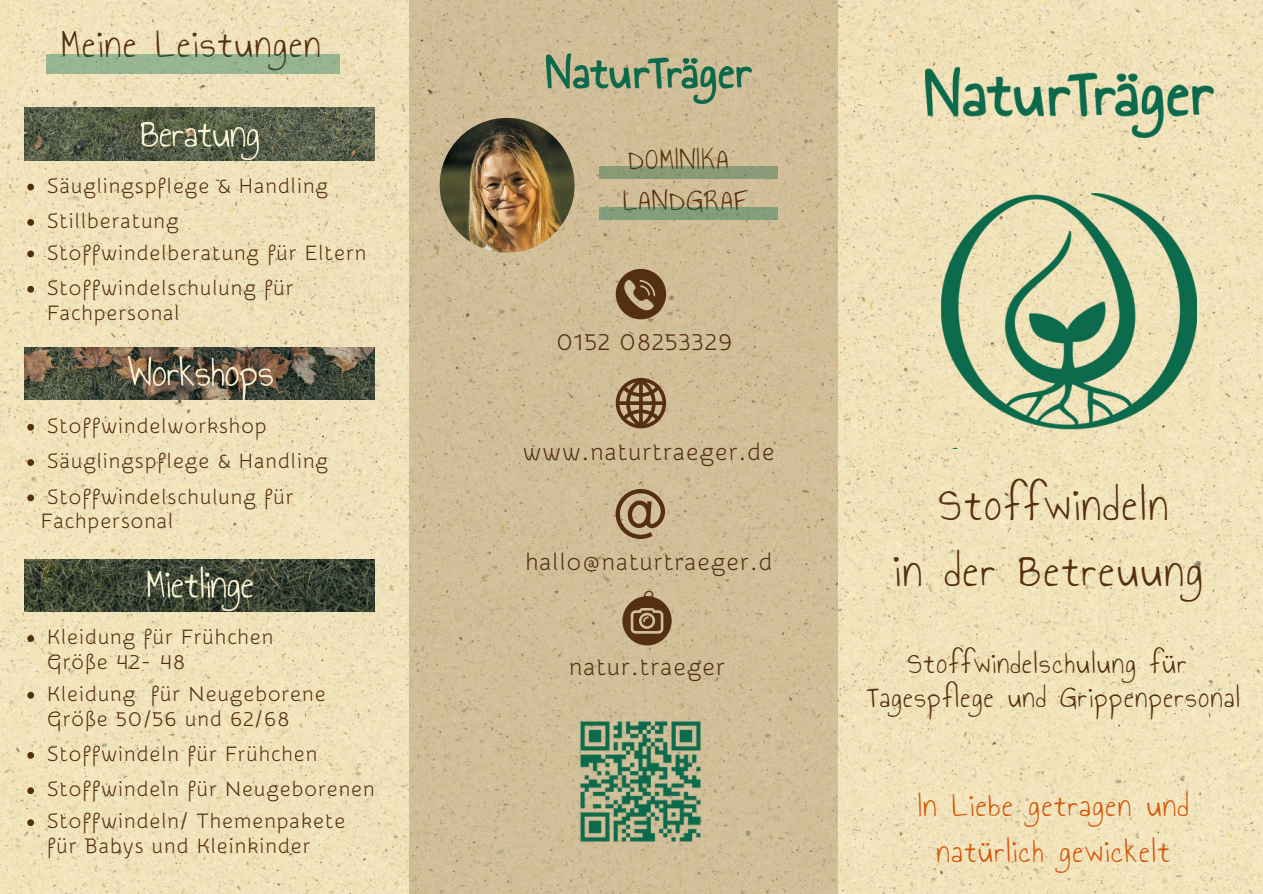
<style>
.page{position:relative;width:1263px;height:894px;background:#fff}
.page>*{position:absolute;margin:0;border:0;box-sizing:border-box;transform-origin:0 0}
.t1{font:48px/66.3px "Annie Use Your Telescope";letter-spacing:.05em;color:#542f11;text-align:center}
.t2{font:40.5px "Annie Use Your Telescope";letter-spacing:.05em;color:#542f11}
.t3{font:33px/46.2px "Annie Use Your Telescope";letter-spacing:.05em;color:#d45608;text-align:center}
.t4{font:30px/41.7px "Annie Use Your Telescope";letter-spacing:.05em;color:#542f11}
.t5{font:24px/32.7px "Snippet";letter-spacing:.05em;color:#542f11;text-align:center}
.t6{font:21px/24.8px "Snippet";letter-spacing:.05em;color:#542f11}
</style>
<div class="page">
<img style="left:0;top:0;width:1263px;height:893px">
<div style="left:410px;top:0;width:428px;height:893px;background:#d1be99"></div>
<img style="left:941px;top:193px;width:256px;height:256px">
<img style="left:925px;top:54px;width:288px;height:83px">
<svg style="left:616px;top:269px;width:50px;height:50px"></svg>
<svg style="left:615px;top:488px;width:51px;height:51px"></svg>
<svg style="left:622px;top:596px;width:50px;height:49px"></svg>
<img style="left:546px;top:44px;width:205px;height:59px">
<img style="left:24px;top:107px;width:351px;height:53px">
<img style="left:24px;top:347px;width:351px;height:52px">
<img style="left:24px;top:559px;width:351px;height:52px">
<div style="left:46px;top:54px;width:294px;height:20px;background:#97b692"></div>
<img style="left:440px;top:118px;width:134px;height:135px;border-radius:50%">
<div style="left:599px;top:207px;width:179px;height:13px;background:#839f7b"></div>
<svg style="left:27px;top:635px;width:7px;height:6px"></svg>
<svg style="left:27px;top:691px;width:7px;height:7px"></svg>
<svg style="left:27px;top:751px;width:7px;height:7px"></svg>
<svg style="left:27px;top:787px;width:7px;height:6px"></svg>
<svg style="left:27px;top:819px;width:7px;height:6px"></svg>
<svg style="left:27px;top:424px;width:7px;height:6px"></svg>
<svg style="left:27px;top:459px;width:7px;height:7px"></svg>
<svg style="left:27px;top:494px;width:7px;height:7px"></svg>
<svg style="left:27px;top:184px;width:7px;height:6px"></svg>
<svg style="left:27px;top:250px;width:7px;height:7px"></svg>
<svg style="left:27px;top:286px;width:7px;height:6px"></svg>
<svg style="left:27px;top:219px;width:7px;height:7px"></svg>
<img style="left:564px;top:704px;width:154px;height:154px">
<p class="t2" style="left:61px;top:15px;width:261px">Meine Leistungen</p>
<h5 class="t6" style="left:47px;top:174px;width:282px">Säuglingspflege &amp; Handling</h5>
<h5 class="t6" style="left:47px;top:209px;width:133px">Stillberatung</h5>
<p class="t6" style="left:47px;top:240px;width:320px">Stoffwindelberatung für Eltern</p>
<h5 class="t6" style="left:47px;top:276px;width:248px">Stoffwindelschulung für</h5>
<p class="t6" style="left:47px;top:300px;width:134px">Fachpersonal</p>
<p class="t6" style="left:47px;top:414px;width:221px">Stoffwindelworkshop</p>
<h5 class="t6" style="left:47px;top:449px;width:282px">Säuglingspflege &amp; Handling</h5>
<p class="t6" style="left:41px;top:484px;width:254px">Stoffwindelschulung für<br>Fachpersonal</p>
<p class="t6" style="left:47px;top:625px;width:228px">Kleidung für Frühchen<br>Größe 42- 48</p>
<p class="t6" style="left:47px;top:681px;width:280px">Kleidung für Neugeborene<br>Größe 50/56 und 62/68</p>
<p class="t6" style="left:47px;top:741px;width:272px">Stoffwindeln für Frühchen</p>
<p class="t6" style="left:47px;top:777px;width:329px">Stoffwindeln für Neugeborenen</p>
<h3 class="t6" style="left:47px;top:809px;width:300px">Stoffwindeln/ Themenpakete für Babys und Kleinkinder</h3>
<p class="t4" style="left:623px;top:139px;width:125px">DOMINIKA<br>LANDGRAF</p>
<p class="t5" style="left:557px;top:325px;width:177px">0152 08253329</p>
<p class="t5" style="left:523px;top:436px;width:253px">www.naturtraeger.de</p>
<p class="t5" style="left:525px;top:546px;width:248px">hallo@naturtraeger.d e</p>
<p class="t5" style="left:569px;top:650px;width:157px">natur.traeger</p>
<p class="t1" style="left:894px;top:472px;width:310px">Stoffwindeln<br>in der Betreuung</p>
<p class="t4" style="left:867px;top:645px;width:375px;line-height:34.8px;text-align:center">Stoffwindelschulung für<br>Tagespflege und Grippenpersonal</p>
<p class="t3" style="left:918px;top:782px;width:272px">In Liebe getragen und natürlich gewickelt</p>
</div>
